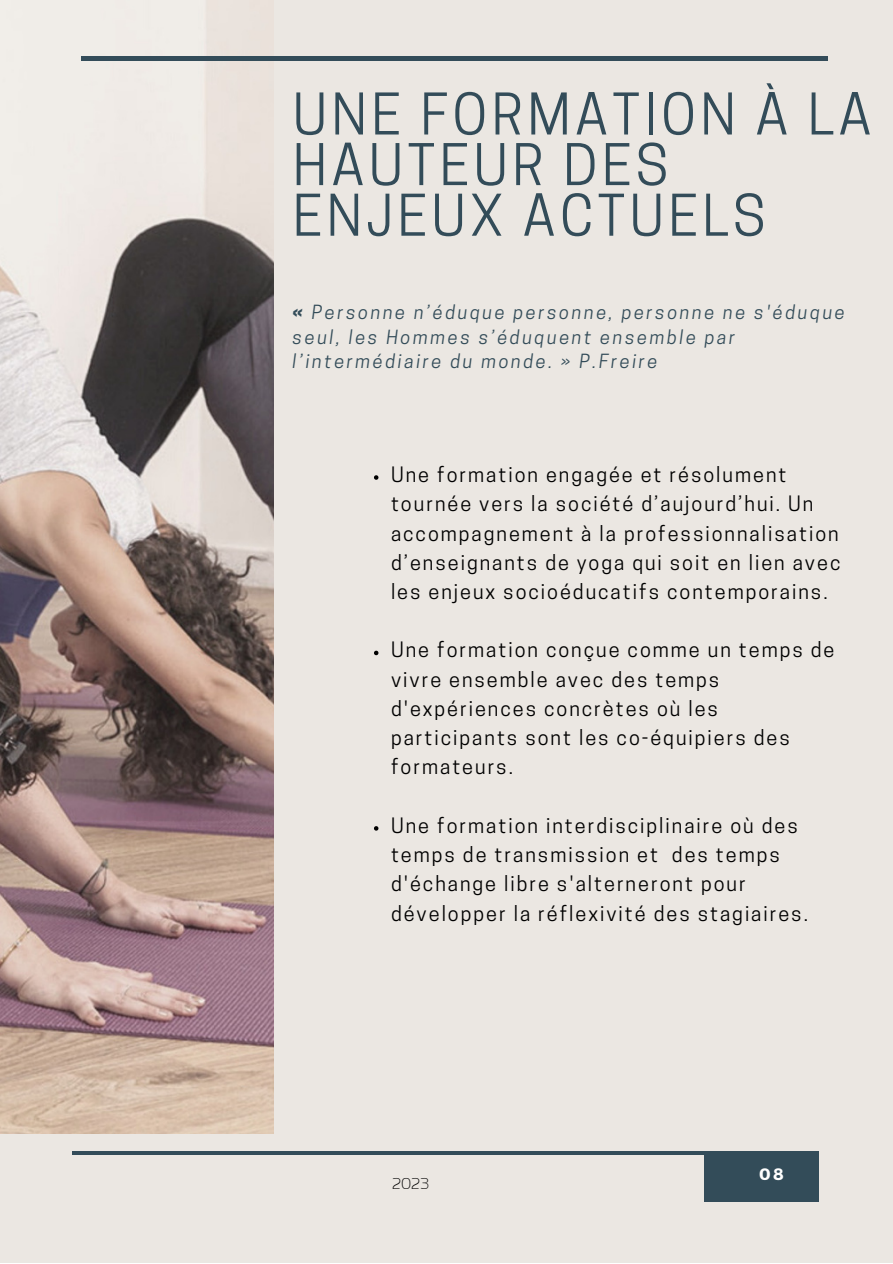
<style>
.page{position:relative;width:893px;height:1264px;background:#fff}
.page>*{position:absolute;margin:0;border:0;box-sizing:border-box;transform-origin:0 0}
.t1{font:53.85px/50.6px "Cooper Hewitt";letter-spacing:.08em;color:#334c59}
.t2{font:19.95px/29.2px "Cooper Hewitt";letter-spacing:.1em;color:#000}
.t3{font:19.65px "Gruppo";color:#000}
.t4{font:italic 18.3px/24.8px "Cooper Hewitt";letter-spacing:.14em;color:#334c59}
.t5{font:700 16.5px "Montserrat";color:#fff}
.s1{font-weight:700}
</style>
<div class="page">
<div style="left:0;top:0;width:892px;height:1262px;background:#ebe7e2"></div>
<img style="left:0;top:56px;width:273px;height:1077px">
<div style="left:704px;top:1154px;width:114px;height:46px;background:#334c59"></div>
<hr style="left:72px;top:1151px;width:747px;height:3px;background:#334c59">
<svg style="left:374px;top:475px;width:4px;height:5px"></svg>
<svg style="left:374px;top:650px;width:4px;height:5px"></svg>
<svg style="left:374px;top:826px;width:4px;height:4px"></svg>
<hr style="left:81px;top:57px;width:746px;height:3px;background:#334c59">
<p class="t1" style="left:292px;top:96px;width:580px">UNE FORMATION À LA<br>HAUTEUR DES<br>ENJEUX ACTUELS</p>
<p class="t4" style="left:292px;top:302px;width:553px"><span class="s1">«</span> Personne n’éduque personne, personne ne s'éduque seul, les Hommes s’éduquent ensemble par l’intermédiaire du monde. » P.Freire</p>
<p class="t2" style="left:391px;top:462px;width:451px">Une formation engagée et résolument tournée vers la société d’aujourd’hui. Un accompagnement à la professionnalisation d’enseignants de yoga qui soit en lien avec les enjeux socioéducatifs contemporains.</p>
<p class="t2" style="left:391px;top:638px;width:445px">Une formation conçue comme un temps de vivre ensemble avec des temps d'expériences concrètes où les participants sont les co-équipiers des formateurs.</p>
<p class="t2" style="left:391px;top:813px;width:418px">Une formation interdisciplinaire où des temps de transmission et des temps d'échange libre s'alterneront pour développer la réflexivité des stagiaires.</p>
<p class="t3" style="left:392px;top:1173px;width:38px">2023</p>
<p class="t5" style="left:759px;top:1163px;width:26px">08</p>
</div>
